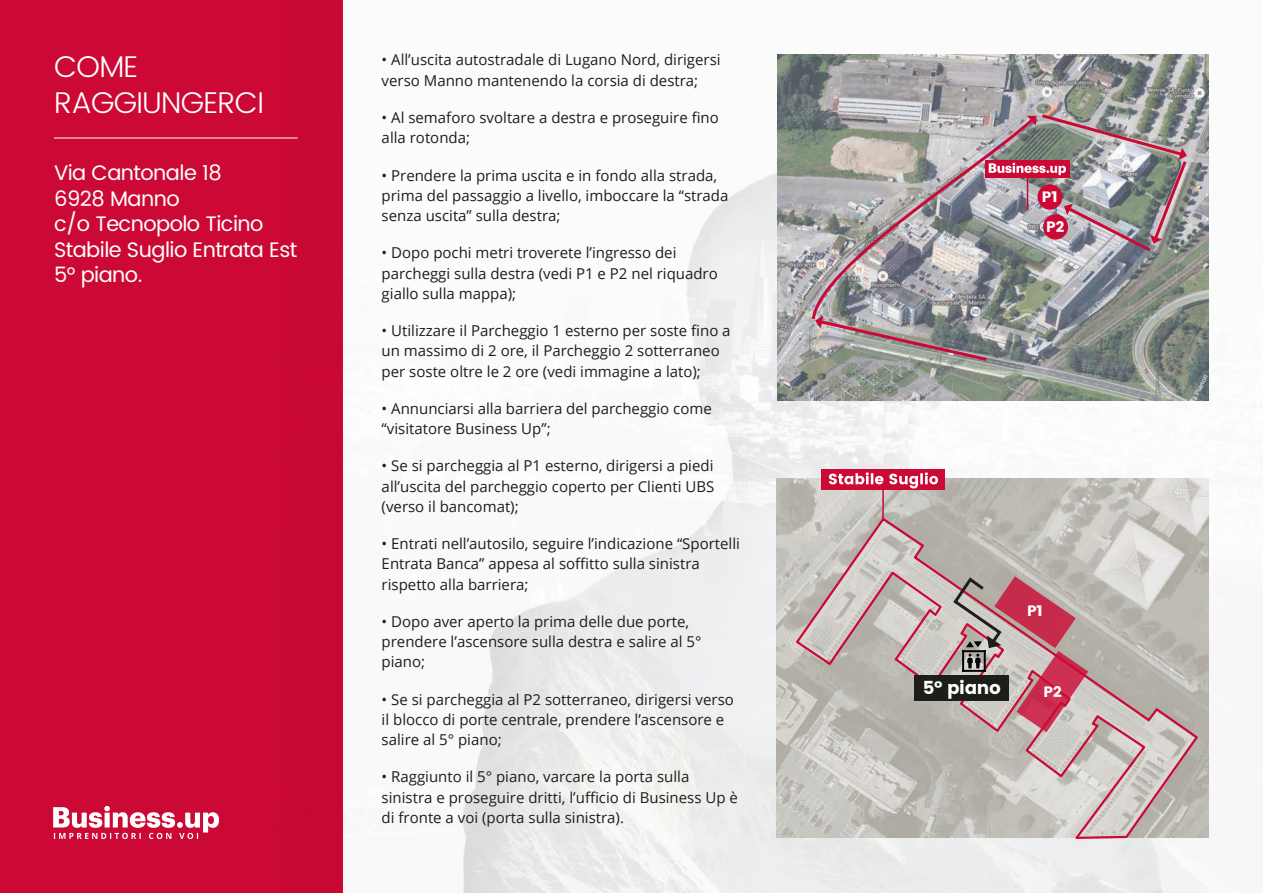
<style>
.page{position:relative;width:1263px;height:893px;background:#fff}
.page>*{position:absolute;margin:0;border:0;box-sizing:border-box;transform-origin:0 0}
.t1{font:300 30px/36px "Poppins";letter-spacing:-.025em;color:#fff}
.t2{font:21px/25.5px "Poppins";letter-spacing:-.025em;color:#fff}
.t3{font:18px "Poppins";letter-spacing:-.02em;color:#fff}
.t4{font:15px/20.2px "Open Sans";color:#1d1d1b}
.t5{font:15px/30px "Poppins";color:#fff;text-align:center}
</style>
<div class="page">
<img style="left:462px;top:172px;width:749px;height:721px">
<div style="left:0;top:0;width:343px;height:893px;background:#cc0935"></div>
<img style="left:776px;top:479px;width:432px;height:358px">
<svg style="left:794px;top:516px;width:406px;height:324px;background:#c3bbb6"></svg>
<img style="left:777px;top:54px;width:432px;height:347px">
<hr style="left:54px;top:138px;width:244px;height:1px;background:#fff">
<svg style="left:53px;top:806px;width:166px;height:33px"></svg>
<svg style="left:815px;top:322px;width:175px;height:41px;background:#9d9393"></svg>
<svg style="left:810px;top:116px;width:226px;height:206px;background:#a4a2a3"></svg>
<svg style="left:985px;top:160px;width:4px;height:17px"></svg>
<svg style="left:989px;top:112px;width:200px;height:142px;background:#a39095"></svg>
<hr style="left:1027px;top:177px;width:1px;height:33px;background:#cc0935">
<hr style="left:882px;top:487px;width:2px;height:33px;background:#cc0935">
<div style="left:821px;top:470px;width:124px;height:20px;background:#cc0935"></div>
<svg style="left:829px;top:472px;width:109px;height:16px"></svg>
<svg style="left:951px;top:575px;width:137px;height:157px;background:#be8a90"></svg>
<div style="left:915px;top:676px;width:94px;height:25px;background:#1d1d1b"></div>
<h1 class="t1" style="left:54px;top:49px;width:211px">COME<br>RAGGIUNGERCI</h1>
<h2 class="t2" style="left:54px;top:161px;width:245px">Via Cantonale 18<br>6928 Manno<br>c/o Tecnopolo Ticino<br>Stabile Suglio Entrata Est<br>5° piano.</h2>
<p class="t4" style="left:382px;top:50px;width:340px">• All’uscita autostradale di Lugano Nord, dirigersi verso Manno mantenendo la corsia di destra;</p>
<p class="t4" style="left:382px;top:107px;width:339px">• Al semaforo svoltare a destra e proseguire fino alla rotonda;</p>
<p class="t4" style="left:382px;top:165px;width:348px">• Prendere la prima uscita e in fondo alla strada, prima del passaggio a livello, imboccare la “strada senza uscita” sulla destra;</p>
<p class="t4" style="left:382px;top:242px;width:338px">• Dopo pochi metri troverete l’ingresso dei parcheggi sulla destra (vedi P1 e P2 nel riquadro giallo sulla mappa);</p>
<p class="t4" style="left:382px;top:320px;width:350px">• Utilizzare il Parcheggio 1 esterno per soste fino a un massimo di 2 ore, il Parcheggio 2 sotterraneo per soste oltre le 2 ore (vedi immagine a lato);</p>
<p class="t4" style="left:382px;top:398px;width:332px">• Annunciarsi alla barriera del parcheggio come “visitatore Business Up”;</p>
<p class="t4" style="left:382px;top:455px;width:334px;text-align:justify">• Se si parcheggia al P1 esterno, dirigersi a piedi all’uscita del parcheggio coperto per Clienti UBS (verso il bancomat);</p>
<p class="t4" style="left:382px;top:533px;width:360px">• Entrati nell’autosilo, seguire l’indicazione “Sportelli<br>Entrata Banca” appesa al soffitto sulla sinistra rispetto alla barriera;</p>
<p class="t4" style="left:382px;top:611px;width:321px">• Dopo aver aperto la prima delle due porte, prendere l’ascensore sulla destra e salire al 5° piano;</p>
<p class="t4" style="left:382px;top:689px;width:354px">• Se si parcheggia al P2 sotterraneo, dirigersi verso il blocco di porte centrale, prendere l’ascensore e salire al 5° piano;</p>
<p class="t4" style="left:382px;top:766px;width:358px">• Raggiunto il 5° piano, varcare la porta sulla sinistra e proseguire dritti, l’ufficio di Business Up è di fronte a voi (porta sulla sinistra).</p>
<p class="t5" style="left:1042px;top:182px;width:24px">P1<br>P2</p>
<p class="t5" style="left:1027px;top:596px;width:17px">P1</p>
<p class="t3" style="left:923px;top:677px;width:80px">5° piano</p>
<p class="t5" style="left:1043px;top:677px;width:20px">P2</p>
</div>
